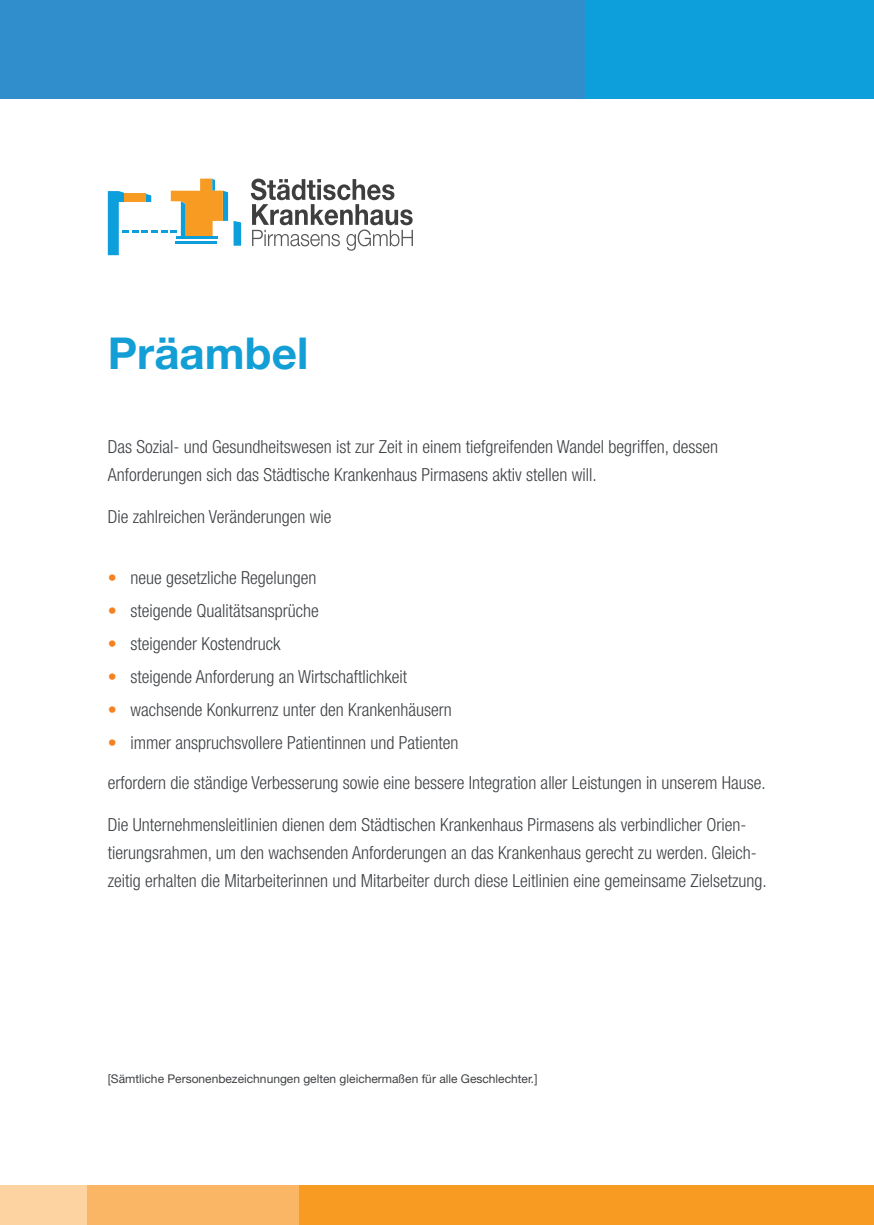
<style>
.page{position:relative;width:874px;height:1225px;background:#fff}
.page>*{position:absolute;margin:0;border:0;box-sizing:border-box;transform-origin:0 0}
.t1{font:700 44px "Helvetica Neue LT Std";color:#139fd5}
.t2{font:300 condensed 18px/28px "Helvetica Neue LT Std";color:#3e4144}
.t3{font:12px "Helvetica Neue LT Std";color:#3e4144}
.s1{font-weight:700;font-stretch:normal;color:#f58222}
</style>
<div class="page">
<div style="left:87px;top:1185px;width:213px;height:40px;background:#fbb665"></div>
<div style="left:0;top:1185px;width:87px;height:40px;background:#fdd3a1"></div>
<div style="left:299px;top:1185px;width:574px;height:40px;background:#f89b23"></div>
<div style="left:582px;top:0;width:291px;height:98px;background:#0d9fdb"></div>
<div style="left:0;top:0;width:583px;height:98px;background:#308ecd"></div>
<svg style="left:108px;top:179px;width:133px;height:76px"></svg>
<svg style="left:251px;top:179px;width:162px;height:72px"></svg>
<h1 class="t1" style="left:108px;top:326px;width:202px">Präambel</h1>
<p class="t2" style="left:108px;top:432px;width:611px">Das Sozial- und Gesundheitswesen ist zur Zeit in einem tiefgreifenden Wandel begriffen, dessen<br>Anforderungen sich das Städtische Krankenhaus Pirmasens aktiv stellen will.</p>
<p class="t2" style="left:108px;top:503px;width:225px">Die zahlreichen Veränderungen wie</p>
<p class="t2" style="left:108px;top:563px;width:210px"><span class="s1">•</span> neue gesetzliche Regelungen</p>
<p class="t2" style="left:108px;top:596px;width:212px"><span class="s1">•</span> steigende Qualitätsansprüche</p>
<p class="t2" style="left:108px;top:629px;width:174px"><span class="s1">•</span> steigender Kostendruck</p>
<p class="t2" style="left:108px;top:662px;width:301px"><span class="s1">•</span> steigende Anforderung an Wirtschaftlichkeit</p>
<p class="t2" style="left:108px;top:695px;width:345px"><span class="s1">•</span> wachsende Konkurrenz unter den Krankenhäusern</p>
<p class="t2" style="left:108px;top:728px;width:352px"><span class="s1">•</span> immer anspruchsvollere Patientinnen und Patienten</p>
<p class="t2" style="left:108px;top:769px;width:659px">erfordern die ständige Verbesserung sowie eine bessere Integration aller Leistungen in unserem Hause.</p>
<p class="t2" style="left:108px;top:810px;width:660px">Die Unternehmensleitlinien dienen dem Städtischen Krankenhaus Pirmasens als verbindlicher Orien&shy;tierungsrahmen, um den wachsenden Anforderungen an das Krankenhaus gerecht zu werden. Gleich&shy;zeitig erhalten die Mitarbeiterinnen und Mitarbeiter durch diese Leitlinien eine gemeinsame Zielsetzung.</p>
<p class="t3" style="left:108px;top:1072px;width:431px">[Sämtliche Personenbezeichnungen gelten gleichermaßen für alle Geschlechter.]</p>
</div>
